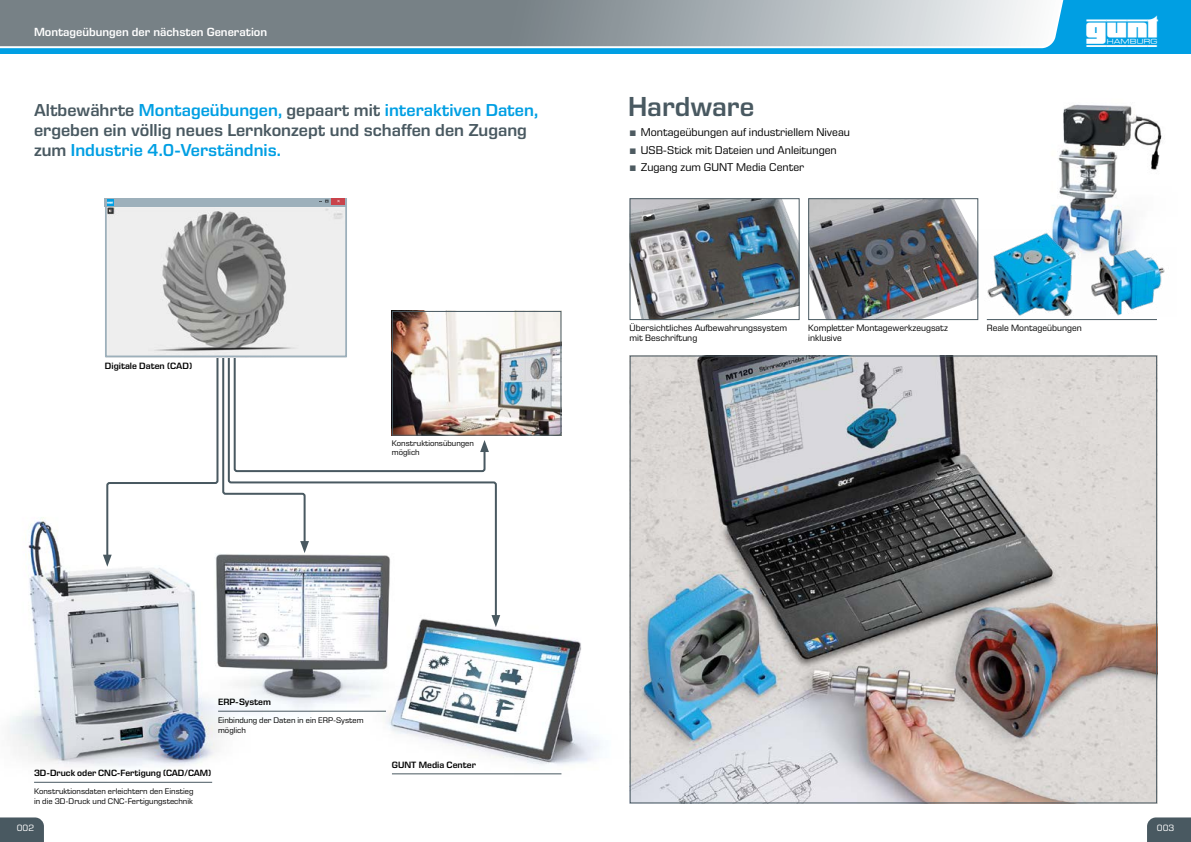
<style>
.page{position:relative;width:1191px;height:842px;background:#fff}
.page>*{position:absolute;margin:0;border:0;box-sizing:border-box;transform-origin:0 0}
.t1{font:700 43.8px "gunt 2 E Symbol";color:#fff}
.t2{font:600 28px "Eurostile Next LT Pro";color:#495961}
.t3{font:600 17.6px/20px "Eurostile Next LT Pro";color:#495961}
.t4{font:600 12px "Eurostile Next LT Pro";color:#fff}
.t5{font:11.5px "Eurostile Next LT Pro";color:#000}
.t6{font:9.3px/10.5px "Eurostile Next LT Pro";color:#000}
.t7{font:600 9.3px "Eurostile Next LT Pro";color:#000}
.t8{font:9.3px "Eurostile Next LT Pro";letter-spacing:-.005em;color:#fff}
.t9{font:600 9.2px "Eurostile Next LT Pro";color:#000}
.t10{font:8.3px/9.5px "Eurostile Next LT Pro";color:#000}
.t11{font:3.5px "gunt 2 E Symbol";color:#fff}
.s1{color:#009fe3}
.s2{color:#4e5b61}
</style>
<div class="page">
<div style="left:0;top:0;width:1191px;height:54px;background:#009fe3"></div>
<svg style="left:0;top:0;width:1064px;height:49px;background:#98a3a9"></svg>
<img style="left:9px;top:517px;width:641px;height:287px">
<hr style="left:218px;top:711px;width:168px;height:1px;background:#495961">
<hr style="left:34px;top:782px;width:178px;height:1px;background:#495961">
<hr style="left:392px;top:773px;width:169px;height:1px;background:#495961">
<svg style="left:227px;top:310px;width:271px;height:312px"></svg>
<svg style="left:491px;top:615px;width:9px;height:12px"></svg>
<img style="left:486px;top:313px;width:73px;height:121px">
<div style="left:392px;top:311px;width:169px;height:125px;border:1px solid #495961"></div>
<svg style="left:103px;top:357px;width:206px;height:210px"></svg>
<svg style="left:233px;top:310px;width:253px;height:163px"></svg>
<svg style="left:480px;top:440px;width:9px;height:12px"></svg>
<img style="left:108px;top:207px;width:236px;height:147px">
<div style="left:105px;top:198px;width:242px;height:159px;border:2px solid #9db0bb"></div>
<div style="left:105px;top:198px;width:242px;height:9px;background:#9db0bb"></div>
<svg style="left:332px;top:198px;width:13px;height:6px"></svg>
<img style="left:1052px;top:104px;width:110px;height:144px">
<hr style="left:986px;top:319px;width:171px;height:1px;background:#495961">
<img style="left:631px;top:200px;width:166px;height:118px">
<div style="left:629px;top:198px;width:170px;height:122px;border:1px solid #495961"></div>
<img style="left:810px;top:200px;width:162px;height:118px">
<div style="left:808px;top:198px;width:170px;height:122px;border:1px solid #495961"></div>
<img style="left:631px;top:357px;width:524px;height:444px">
<img style="left:972px;top:229px;width:133px;height:89px">
<img style="left:1073px;top:248px;width:92px;height:69px">
<svg style="left:1147px;top:817px;width:44px;height:25px"></svg>
<svg style="left:0;top:817px;width:44px;height:25px"></svg>
<svg style="left:107px;top:200px;width:6px;height:6px"></svg>
<h3 class="t4" style="left:34px;top:26px;width:235px">Montageübungen der nächsten Generation</h3>
<h3 class="t3" style="left:34px;top:100px;width:505px">Altbewährte <span class="s1">Montageübungen,</span> gepaart mit <span class="s1">interaktiven Daten, </span>ergeben ein völlig neues Lernkonzept und schaffen den Zugang zum <span class="s1">Industrie 4.0-Verständnis.</span></h3>
<p class="t11" style="left:109px;top:201px;width:6px">◆■▼</p>
<p class="t7" style="left:105px;top:361px;width:89px">Digitale Daten (CAD)</p>
<p class="t10" style="left:392px;top:438px;width:83px">Konstruktionsübungen möglich</p>
<h2 class="t2" style="left:628px;top:91px;width:128px">Hardware</h2>
<h3 class="t5" style="left:629px;top:126px;width:222px"><span class="s2">•</span> Montageübungen auf industriellem Niveau</h3>
<h3 class="t5" style="left:629px;top:143px;width:209px"><span class="s2">•</span> USB-Stick mit Dateien und Anleitungen</h3>
<h3 class="t5" style="left:629px;top:161px;width:176px"><span class="s2">•</span> Zugang zum GUNT Media Center</h3>
<h1 class="t1" style="left:1106px;top:10px;width:56px">◆■▼</h1>
<p class="t6" style="left:629px;top:322px;width:159px">Übersichtliches Aufbewahrungssystem mit Beschriftung</p>
<p class="t6" style="left:808px;top:322px;width:141px">Kompletter Montagewerkzeugsatz inklusive</p>
<p class="t6" style="left:986px;top:322px;width:96px">Reale Montageübungen</p>
<p class="t7" style="left:218px;top:696px;width:54px">ERP-System</p>
<p class="t10" style="left:218px;top:716px;width:147px">Einbindung der Daten in ein ERP-System möglich</p>
<p class="t9" style="left:34px;top:768px;width:179px">3D-Druck oder CNC-Fertigung (CAD/CAM)</p>
<p class="t10" style="left:34px;top:787px;width:161px">Konstruktionsdaten erleichtern den Einstieg in die 3D-Druck und CNC-Fertigungstechnik</p>
<p class="t7" style="left:392px;top:759px;width:86px">GUNT Media Center</p>
<p class="t8" style="left:17px;top:823px;width:19px">002</p>
<p class="t8" style="left:1157px;top:823px;width:19px">003</p>
</div>
